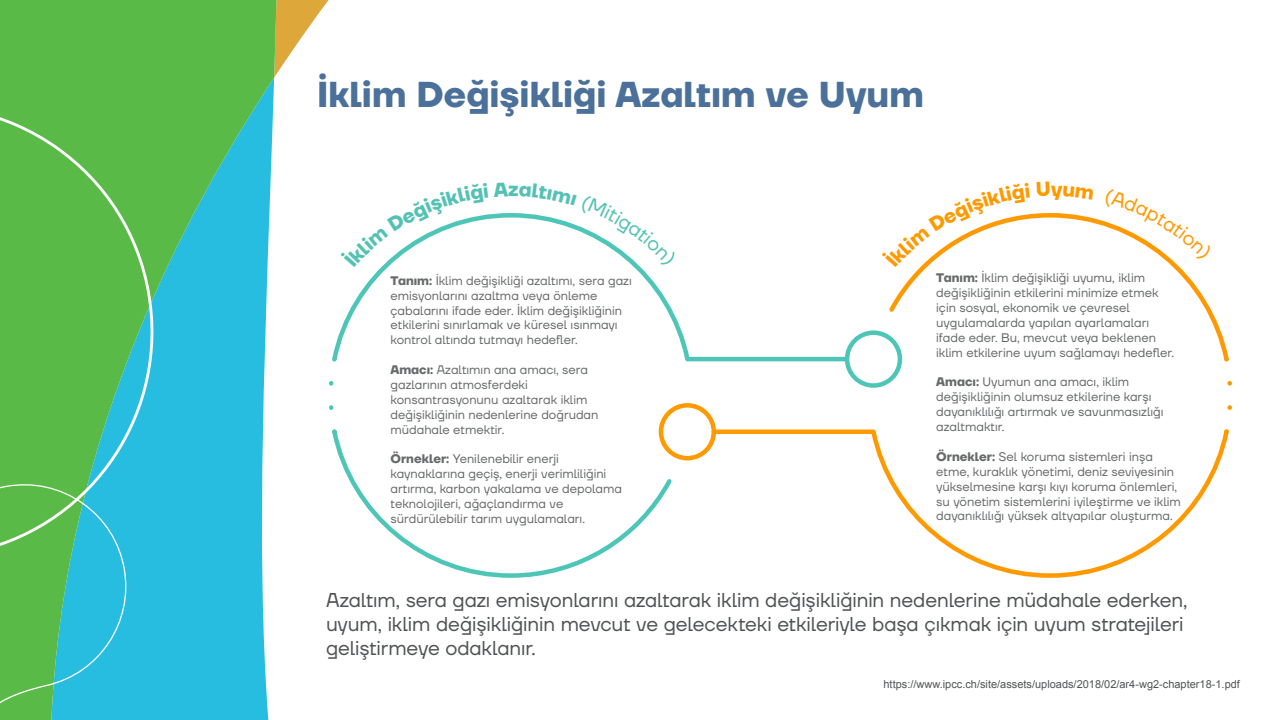
<style>
.page{position:relative;width:1280px;height:720px;background:#fff}
.page>*{position:absolute;margin:0;border:0;box-sizing:border-box;transform-origin:0 0}
.t1{font:700 36px "TT Firs Neue";color:#4b719a}
.t2{font:20px/24px "TT Firs Neue";letter-spacing:-.005em;color:#515455}
.t3{font:12.4px/14.9px "TT Firs Neue";color:#676a6b}
.t4{font:11px "Arial";color:#515455}
.s1{font-weight:700}
</style>
<div class="page">
<svg style="left:279px;top:0;width:50px;height:70px"></svg>
<svg style="left:0;top:0;width:279px;height:720px;background:#4cc1ab"></svg>
<svg style="left:0;top:98px;width:171px;height:622px;background:#4fbb6d"></svg>
<svg style="left:0;top:481px;width:134px;height:239px;background:#44bd97"></svg>
<svg style="left:333px;top:428px;width:342px;height:150px"></svg>
<svg style="left:329px;top:381px;width:11px;height:56px"></svg>
<svg style="left:332px;top:268px;width:520px;height:94px"></svg>
<svg style="left:885px;top:213px;width:343px;height:149px"></svg>
<svg style="left:1221px;top:354px;width:11px;height:56px"></svg>
<svg style="left:709px;top:429px;width:520px;height:149px"></svg>
<div style="left:845px;top:330px;width:57px;height:58px;border:5px solid #4ec6b7;border-radius:50%"></div>
<div style="left:659px;top:403px;width:57px;height:57px;border:5px solid #f90;border-radius:50%"></div>
<svg style="left:380px;top:213px;width:261px;height:55px"></svg>
<svg style="left:885px;top:213px;width:145px;height:54px"></svg>
<svg style="left:1104px;top:213px;width:109px;height:49px"></svg>
<h1 class="t1" style="left:317px;top:70px;width:608px">İklim Değişikliği Azaltım ve Uyum</h1>
<p class="t3" style="left:391px;top:273px;width:243px"><span class="s1">Tanım:</span> İklim değişikliği azaltımı, sera gazı emisyonlarını azaltma veya önleme çabalarını ifade eder. İklim değişikliğinin etkilerini sınırlamak ve küresel ısınmayı kontrol altında tutmayı hedefler.</p>
<p class="t3" style="left:391px;top:362px;width:209px"><span class="s1">Amacı:</span> Azaltımın ana amacı, sera gazlarının atmosferdeki konsantrasyonunu azaltarak iklim değişikliğinin nedenlerine doğrudan müdahale etmektir.</p>
<p class="t3" style="left:391px;top:451px;width:233px"><span class="s1">Örnekler:</span> Yenilenebilir enerji kaynaklarına geçiş, enerji verimliliğini artırma, karbon yakalama ve depolama teknolojileri, ağaçlandırma ve sürdürülebilir tarım uygulamaları.</p>
<p class="t3" style="left:936px;top:270px;width:239px"><span class="s1">Tanım:</span> İklim değişikliği uyumu, iklim değişikliğinin etkilerini minimize etmek için sosyal, ekonomik ve çevresel uygulamalarda yapılan ayarlamaları ifade eder. Bu, mevcut veya beklenen iklim etkilerine uyum sağlamayı hedefler.</p>
<p class="t3" style="left:936px;top:375px;width:229px"><span class="s1">Amacı:</span> Uyumun ana amacı, iklim değişikliğinin olumsuz etkilerine karşı dayanıklılığı artırmak ve savunmasızlığı azaltmaktır.</p>
<p class="t3" style="left:936px;top:449px;width:246px"><span class="s1">Örnekler:</span> Sel koruma sistemleri inşa etme, kuraklık yönetimi, deniz seviyesinin yükselmesine karşı kıyı koruma önlemleri, su yönetim sistemlerini iyileştirme ve iklim dayanıklılığı yüksek altyapılar oluşturma.</p>
<h2 class="t2" style="left:326px;top:588px;width:863px">Azaltım, sera gazı emisyonlarını azaltarak iklim değişikliğinin nedenlerine müdahale ederken, uyum, iklim değişikliğinin mevcut ve gelecekteki etkileriyle başa çıkmak için uyum stratejileri geliştirmeye odaklanır.</h2>
<p class="t4" style="left:884px;top:677px;width:358px">https://www.ipcc.ch/site/assets/uploads/2018/02/ar4-wg2-chapter18-1.pdf</p>
</div>
